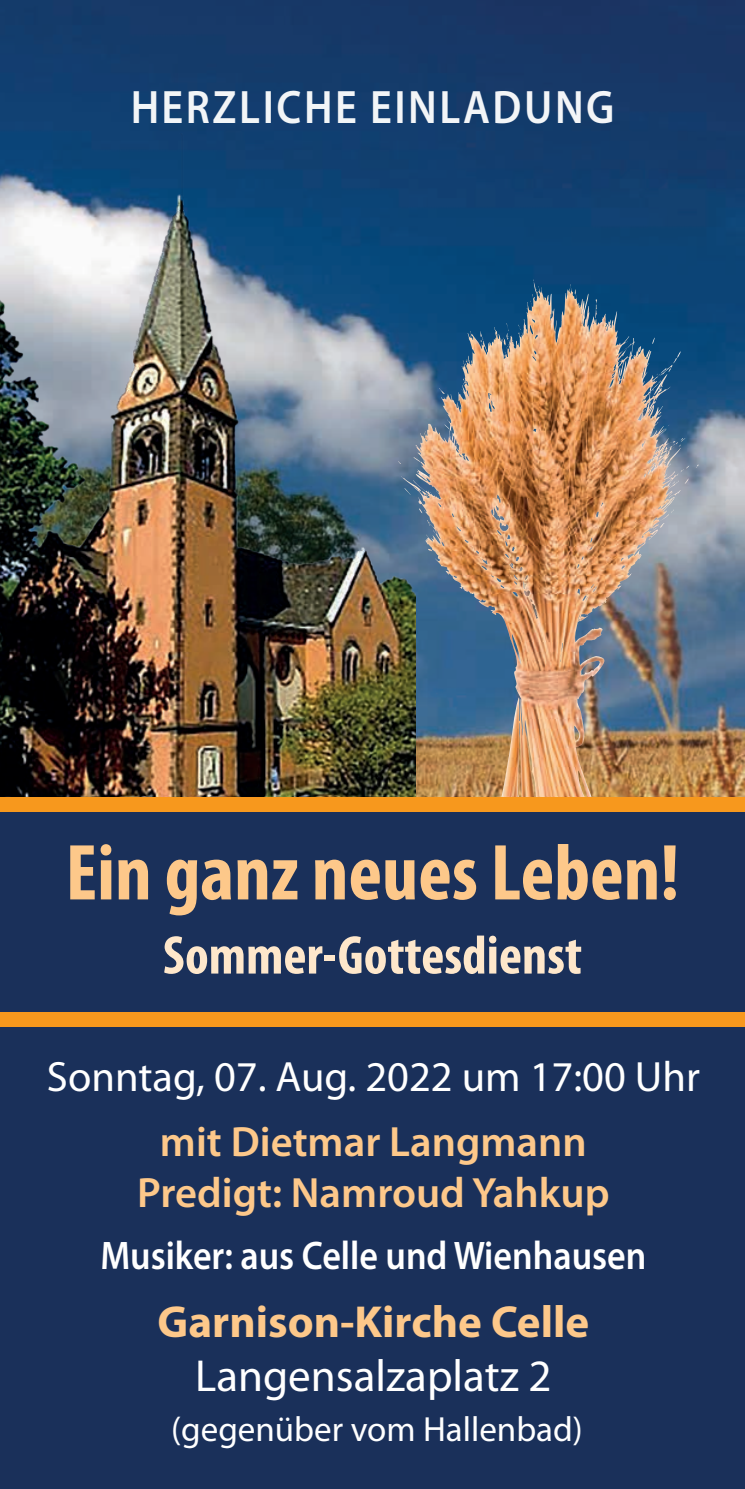
<style>
.page{position:relative;width:745px;height:1489px;background:#fff}
.page>*{position:absolute;margin:0;border:0;box-sizing:border-box;transform-origin:0 0}
.t1{font:700 condensed 80px "Myriad Pro";color:#fdc88a}
.t2{font:700 condensed 55px "Myriad Pro";color:#fee7cb}
.t3{font:600 47.25px "Myriad Pro";letter-spacing:.06em;color:#fff;scale:.9 1}
.t4{font:700 45px "Myriad Pro";color:#fdc88a}
.t5{font:45px "Myriad Pro";color:#fff}
.t6{font:600 42.5px "Myriad Pro";color:#fdc88a}
.t7{font:42.5px "Myriad Pro";color:#fff}
.t8{font:600 40px "Myriad Pro";color:#fff;scale:.9 1}
.t9{font:35px "Myriad Pro";color:#fff}
</style>
<div class="page">
<img style="left:0;top:0;width:744px;height:797px">
<img style="left:494px;top:280px;width:76px;height:78px">
<div style="left:0;top:804px;width:744px;height:684px;background:#1a305a"></div>
<img style="left:0;top:133px;width:415px;height:664px">
<div style="left:0;top:1012px;width:744px;height:14px;background:#f7981d"></div>
<div style="left:0;top:797px;width:744px;height:14px;background:#f7981d"></div>
<p class="t3" style="left:130px;top:77px;width:539px">HERZLICHE EINLADUNG</p>
<p class="t1" style="left:66px;top:822px;width:614px">Ein ganz neues Leben!</p>
<p class="t2" style="left:163px;top:920px;width:420px">Sommer-Gottesdienst</p>
<p class="t7" style="left:47px;top:1050px;width:654px">Sonntag, 07. Aug. 2022 um 17:00 Uhr</p>
<p class="t6" style="left:160px;top:1114px;width:428px">mit Dietmar Langmann</p>
<p class="t6" style="left:137px;top:1165px;width:474px">Predigt: Namroud Yahkup</p>
<p class="t8" style="left:100px;top:1230px;width:607px">Musiker: aus Celle und Wienhausen</p>
<p class="t4" style="left:157px;top:1292px;width:433px">Garnison-Kirche Celle</p>
<p class="t5" style="left:195px;top:1348px;width:358px">Langensalzaplatz 2</p>
<p class="t9" style="left:171px;top:1406px;width:413px">(gegenüber vom Hallenbad)</p>
</div>
